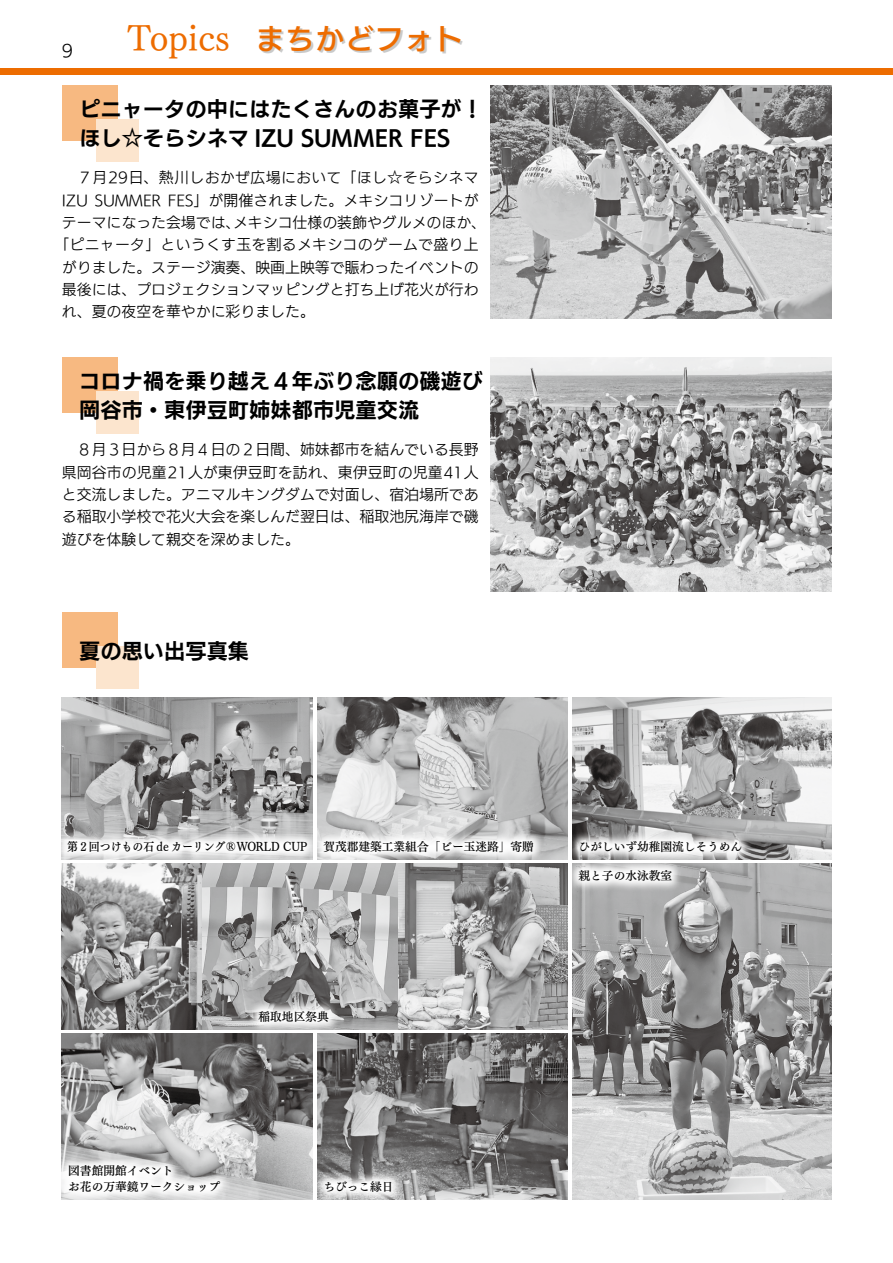
<style>
.page{position:relative;width:893px;height:1263px;background:#fff}
.page>*{position:absolute;margin:0;border:0;box-sizing:border-box;transform-origin:0 0}
.t1{font:34.05px "UD Mincho Pr 6 N M";color:#ed6c00}
.t2{font:29.7px "UD Kakugo Small Pr 6 N DB";color:#ed6c00}
.t3{font:21.3px/29.7px "UD Kakugo Small Pr 6 N B";color:#000}
.t4{font:16.95px "UD Kakugo Small Pr 6 N R";color:#000}
.t5{font:14.85px/22.4px "UD Kakugo Small Pr 6 N R";color:#000;text-align:justify}
.t6{font:14.85px/22.4px "UD Kakugo Small Pr 6 N R";letter-spacing:.025em;color:#000;text-align:right}
.t7{font:14.85px "UD Kakugo Small Pr 6 N R";letter-spacing:.02em;color:#000}
.t8{font:11.7px/15.9px "UD Mincho Pr 6 N DB";color:#000}
.t9{font:11.7px "UD Mincho Pr 6 N DB";color:#000;scale:.93 1}
.s1{font-size:9.6px}
</style>
<div class="page">
<div style="left:0;top:68px;width:893px;height:6px;background:#ed6c00"></div>
<div style="left:62px;top:612px;width:55px;height:56px;background:#f7b981"></div>
<div style="left:96px;top:646px;width:42px;height:43px;background:#fce5ce"></div>
<div style="left:62px;top:357px;width:55px;height:55px;background:#f7b981"></div>
<div style="left:96px;top:391px;width:42px;height:43px;background:#fce5ce"></div>
<div style="left:62px;top:85px;width:55px;height:55px;background:#f7b981"></div>
<div style="left:96px;top:119px;width:42px;height:43px;background:#fce5ce"></div>
<img style="left:491px;top:357px;width:340px;height:234px">
<img style="left:491px;top:85px;width:340px;height:234px">
<img style="left:62px;top:697px;width:251px;height:133px">
<img style="left:572px;top:697px;width:259px;height:162px">
<img style="left:317px;top:697px;width:251px;height:162px">
<img style="left:572px;top:863px;width:259px;height:336px">
<img style="left:62px;top:863px;width:506px;height:166px">
<img style="left:62px;top:1033px;width:251px;height:166px">
<img style="left:317px;top:1033px;width:251px;height:166px">
<svg style="left:567px;top:858px;width:116px;height:34px"></svg>
<svg style="left:317px;top:1170px;width:86px;height:30px"></svg>
<svg style="left:61px;top:1154px;width:170px;height:46px"></svg>
<svg style="left:569px;top:830px;width:183px;height:34px"></svg>
<svg style="left:312px;top:829px;width:233px;height:35px"></svg>
<svg style="left:247px;top:1000px;width:93px;height:34px"></svg>
<svg style="left:61px;top:830px;width:257px;height:34px"></svg>
<p class="t4" style="left:62px;top:42px;width:13px">9</p>
<h1 class="t1" style="left:128px;top:9px;width:104px">Topics</h1>
<h2 class="t2" style="left:255px;top:22px;width:210px">まちかどフォト</h2>
<h3 class="t3" style="left:79px;top:94px;width:405px">ピニャータの中にはたくさんのお菓子が!ほし☆そらシネマ IZU SUMMER FES</h3>
<p class="t6" style="left:62px;top:167px;width:418px">　７月29日、熱川しおかぜ広場において「ほし☆そらシネマ<br>FES」が開催されました。メキシコリゾートが</p>
<p class="t5" style="left:95px;top:189px;width:68px">SUMMER</p>
<p class="t5" style="left:62px;top:189px;width:28px">IZU</p>
<p class="t5" style="left:233px;top:212px;width:254px">メキシコ仕様の装飾やグルメのほか、</p>
<p class="t5" style="left:62px;top:212px;width:180px">テーマになった会場では、</p>
<p class="t7" style="left:54px;top:236px;width:426px">「ピニャータ」というくす玉を割るメキシコのゲームで盛り上</p>
<p class="t5" style="left:62px;top:256px;width:418px">がりました。ステージ演奏、映画上映等で賑わったイベントの</p>
<p class="t5" style="left:62px;top:278px;width:418px">最後には、プロジェクションマッピングと打ち上げ花火が行わ</p>
<p class="t5" style="left:62px;top:301px;width:254px">れ、夏の夜空を華やかに彩りました。</p>
<h3 class="t3" style="left:79px;top:366px;width:405px">コロナ禍を乗り越え4 年ぶり念願の磯遊び岡谷市・東伊豆町姉妹都市児童交流</h3>
<p class="t5" style="left:62px;top:439px;width:418px">　８月３日から８月４日の２日間、姉妹都市を結んでいる長野県岡谷市の児童21人が東伊豆町を訪れ、東伊豆町の児童41人と交流しました。アニマルキングダムで対面し、宿泊場所である稲取小学校で花火大会を楽しんだ翌日は、稲取池尻海岸で磯遊びを体験して親交を深めました。</p>
<h3 class="t3" style="left:79px;top:636px;width:172px">夏の思い出写真集</h3>
<p class="t9" style="left:67px;top:836px;width:260px">第２回つけもの石 de カーリング<span class="s1">Ⓡ</span>WORLD CUP</p>
<p class="t8" style="left:323px;top:838px;width:212px">賀茂郡建築工業組合「ビー玉迷路」寄贈</p>
<p class="t8" style="left:579px;top:838px;width:165px">ひがしいず幼稚園流しそうめん</p>
<p class="t8" style="left:579px;top:867px;width:95px">親と子の水泳教室</p>
<p class="t8" style="left:259px;top:1008px;width:72px">稲取地区祭典</p>
<p class="t8" style="left:68px;top:1162px;width:154px">図書館開館イベント<br>お花の万華鏡ワークショップ</p>
<p class="t8" style="left:323px;top:1178px;width:72px">ちびっこ縁日</p>
</div>
